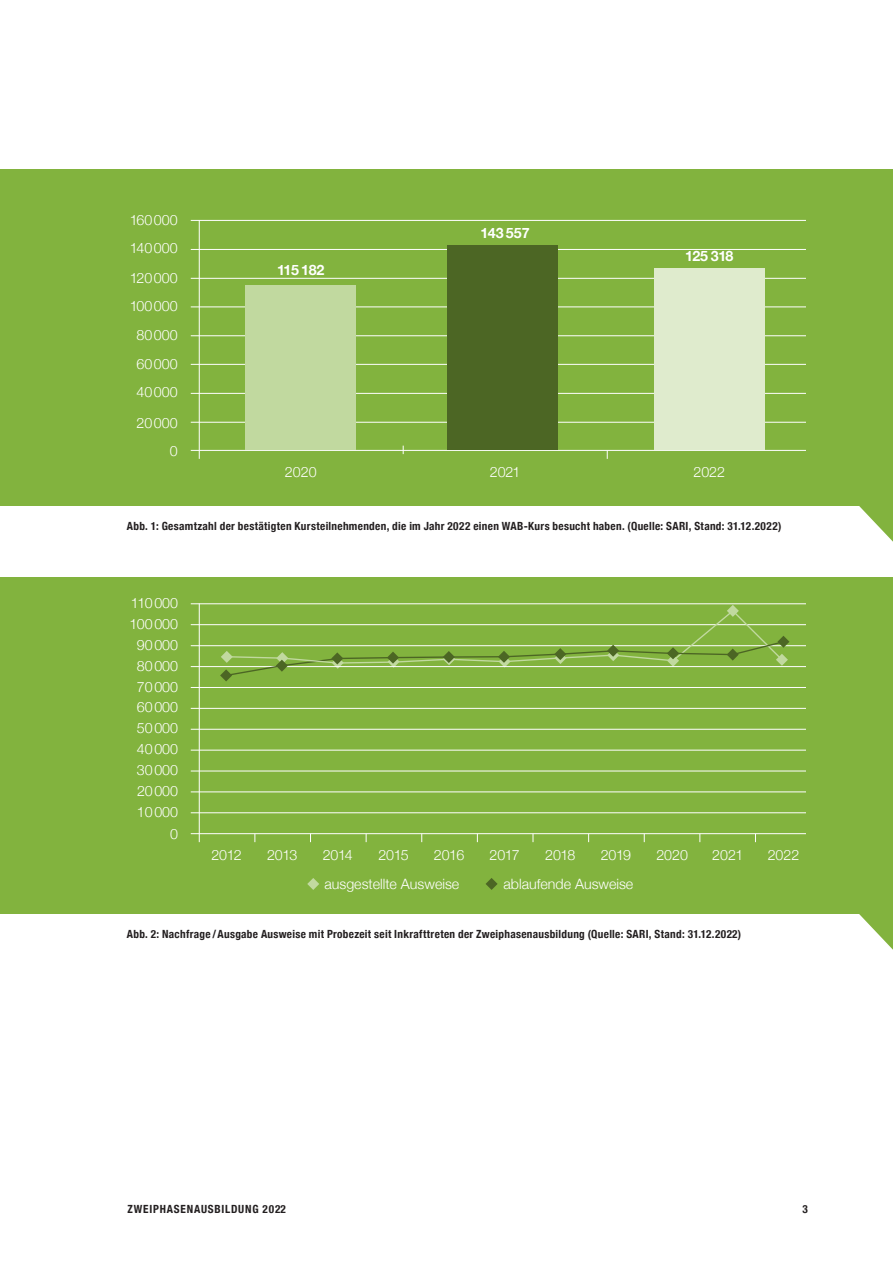
<style>
.page{position:relative;width:893px;height:1263px;background:#fff}
.page>*{position:absolute;margin:0;border:0;box-sizing:border-box;transform-origin:0 0}
.t1{font:300 14.25px/21px "Helvetica Neue";color:#fff}
.t2{font:700 14.25px "Helvetica Neue";letter-spacing:-.025em;color:#fff}
.t3{font:700 condensed 11.25px "Helvetica Neue";letter-spacing:.03em;color:#231f20}
.t4{font:700 condensed 11.25px "Helvetica Neue";letter-spacing:.07em;color:#231f20}
</style>
<div class="page">
<div style="left:0;top:170px;width:893px;height:336px;background:#82b33e"></div>
<svg style="left:190px;top:219px;width:615px;height:240px"></svg>
<hr style="left:191px;top:393px;width:614px;height:1px;background:#fff">
<hr style="left:191px;top:422px;width:614px;height:1px;background:#fff">
<hr style="left:191px;top:364px;width:614px;height:1px;background:#fff">
<hr style="left:191px;top:307px;width:614px;height:1px;background:#fff">
<hr style="left:191px;top:335px;width:614px;height:1px;background:#fff">
<hr style="left:191px;top:220px;width:614px;height:1px;background:#fff">
<hr style="left:191px;top:249px;width:614px;height:1px;background:#fff">
<hr style="left:191px;top:278px;width:614px;height:1px;background:#fff">
<hr style="left:199px;top:220px;width:1px;height:230px;background:#fff">
<hr style="left:191px;top:450px;width:614px;height:1px;background:#fff">
<div style="left:447px;top:246px;width:110px;height:204px;background:#4c6624"></div>
<div style="left:654px;top:269px;width:111px;height:181px;background:#dfebcd"></div>
<div style="left:245px;top:285px;width:111px;height:165px;background:#c1d99f"></div>
<svg style="left:859px;top:506px;width:34px;height:36px"></svg>
<div style="left:0;top:578px;width:893px;height:336px;background:#82b33e"></div>
<hr style="left:191px;top:833px;width:614px;height:1px;background:#fff">
<hr style="left:191px;top:792px;width:614px;height:1px;background:#fff">
<hr style="left:191px;top:771px;width:614px;height:1px;background:#fff">
<hr style="left:191px;top:812px;width:614px;height:1px;background:#fff">
<hr style="left:191px;top:750px;width:614px;height:1px;background:#fff">
<hr style="left:191px;top:729px;width:614px;height:1px;background:#fff">
<hr style="left:191px;top:687px;width:614px;height:1px;background:#fff">
<hr style="left:191px;top:666px;width:614px;height:1px;background:#fff">
<hr style="left:191px;top:708px;width:614px;height:1px;background:#fff">
<hr style="left:191px;top:645px;width:614px;height:1px;background:#fff">
<hr style="left:191px;top:624px;width:614px;height:1px;background:#fff">
<hr style="left:191px;top:603px;width:614px;height:1px;background:#fff">
<hr style="left:199px;top:603px;width:1px;height:231px;background:#fff">
<svg style="left:307px;top:878px;width:12px;height:12px"></svg>
<svg style="left:486px;top:878px;width:12px;height:12px"></svg>
<svg style="left:220px;top:605px;width:569px;height:76px"></svg>
<svg style="left:859px;top:914px;width:34px;height:36px"></svg>
<p class="t1" style="left:130px;top:208px;width:49px">160000</p>
<p class="t1" style="left:130px;top:236px;width:49px">140000</p>
<p class="t1" style="left:130px;top:266px;width:49px">120000</p>
<p class="t1" style="left:130px;top:290px;width:49px;line-height:29.4px;text-align:center">100000<br>80000</p>
<p class="t1" style="left:137px;top:348px;width:43px;line-height:28.5px">60000<br>40000</p>
<p class="t1" style="left:137px;top:411px;width:43px">20000</p>
<p class="t1" style="left:170px;top:439px;width:9px">0</p>
<p class="t2" style="left:277px;top:259px;width:49px">115 182</p>
<p class="t2" style="left:481px;top:222px;width:51px">143 557</p>
<p class="t2" style="left:685px;top:245px;width:50px">125 318</p>
<p class="t1" style="left:285px;top:460px;width:33px">2020</p>
<p class="t1" style="left:490px;top:460px;width:32px">2021</p>
<p class="t1" style="left:693px;top:460px;width:33px">2022</p>
<p class="t3" style="left:127px;top:516px;width:656px">Abb. 1: Gesamtzahl der bestätigten Kursteilnehmenden, die im Jahr 2022 einen WAB-Kurs besucht haben. (Quelle: SARI, Stand: 31.12.2022)</p>
<p class="t1" style="left:130px;top:591px;width:50px">110000<br>100000</p>
<p class="t1" style="left:137px;top:633px;width:43px">90000<br>80000</p>
<p class="t1" style="left:137px;top:675px;width:43px">70000</p>
<p class="t1" style="left:137px;top:696px;width:43px">60000</p>
<p class="t1" style="left:137px;top:717px;width:43px">50000</p>
<p class="t1" style="left:137px;top:738px;width:43px">40000<br>30000</p>
<p class="t1" style="left:137px;top:780px;width:43px">20000<br>10000</p>
<p class="t1" style="left:170px;top:823px;width:9px">0</p>
<p class="t1" style="left:211px;top:843px;width:32px">2012</p>
<p class="t1" style="left:267px;top:843px;width:32px">2013</p>
<p class="t1" style="left:323px;top:843px;width:32px">2014</p>
<p class="t1" style="left:378px;top:843px;width:32px">2015</p>
<p class="t1" style="left:434px;top:843px;width:32px">2016</p>
<p class="t1" style="left:490px;top:843px;width:32px">2017</p>
<p class="t1" style="left:545px;top:843px;width:32px">2018</p>
<p class="t1" style="left:601px;top:843px;width:32px">2019</p>
<p class="t1" style="left:656px;top:843px;width:33px">2020</p>
<p class="t1" style="left:712px;top:843px;width:33px">2021</p>
<p class="t1" style="left:768px;top:843px;width:33px">2022</p>
<p class="t1" style="left:324px;top:872px;width:136px">ausgestellte Ausweise</p>
<p class="t1" style="left:503px;top:872px;width:131px">ablaufende Ausweise</p>
<p class="t3" style="left:127px;top:924px;width:616px">Abb. 2: Nachfrage / Ausgabe Ausweise mit Probezeit seit Inkrafttreten der Zweiphasenausbildung (Quelle: SARI, Stand: 31.12.2022)</p>
<p class="t4" style="left:128px;top:1199px;width:160px">ZWEIPHASENAUSBILDUNG 2022</p>
<p class="t3" style="left:802px;top:1199px;width:7px">3</p>
</div>
